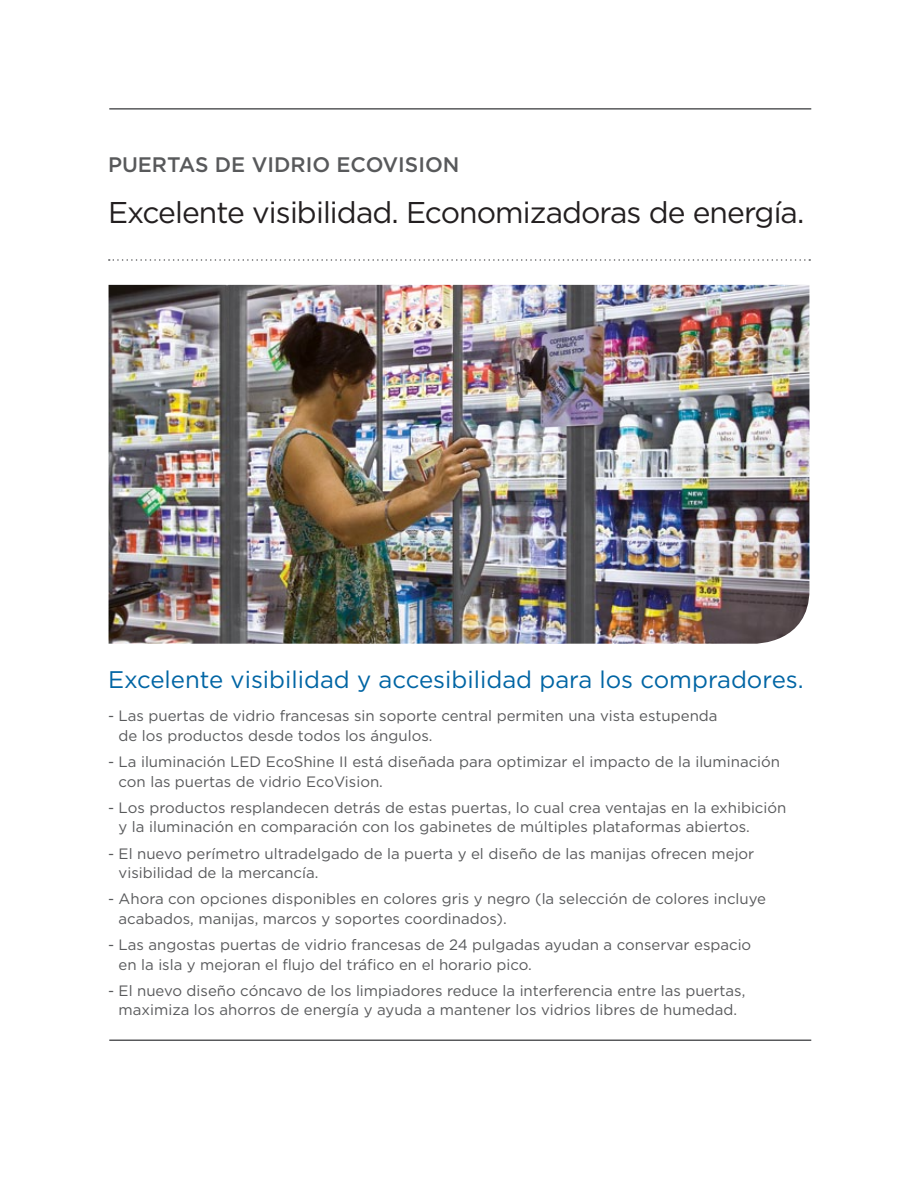
<style>
.page{position:relative;width:918px;height:1188px;background:#fff}
.page>*{position:absolute;margin:0;border:0;box-sizing:border-box;transform-origin:0 0}
.t1{font:30px "Gotham";letter-spacing:-.03em;color:#231f20}
.t2{font:24px "Gotham";color:#0065a4}
.t3{font:500 21px "Gotham";color:#58595b}
.t4{font:15px/19.5px "Gotham";color:#58595b}
</style>
<div class="page">
<hr style="left:109px;top:108px;width:702px;height:2px;background:#58595b">
<hr style="left:109px;top:1040px;width:702px;height:1px;background:#58595b">
<svg style="left:109px;top:259px;width:701px;height:2px"></svg>
<img style="left:109px;top:285px;width:700px;height:359px">
<h3 class="t3" style="left:108px;top:152px;width:353px">PUERTAS DE VIDRIO ECOVISION</h3>
<h1 class="t1" style="left:108px;top:194px;width:698px">Excelente visibilidad. Economizadoras de energía.</h1>
<h2 class="t2" style="left:108px;top:665px;width:697px">Excelente visibilidad y accesibilidad para los compradores.</h2>
<p class="t4" style="left:119px;top:706px;width:600px;text-indent:-11px">- Las puertas de vidrio francesas sin soporte central permiten una vista estupenda de los productos desde todos los ángulos.</p>
<p class="t4" style="left:119px;top:752px;width:663px;text-indent:-11px">- La iluminación LED EcoShine II está diseñada para optimizar el impacto de la iluminación con las puertas de vidrio EcoVision.</p>
<p class="t4" style="left:119px;top:798px;width:669px;text-indent:-11px">- Los productos resplandecen detrás de estas puertas, lo cual crea ventajas en la exhibición y la iluminación en comparación con los gabinetes de múltiples plataformas abiertos.</p>
<p class="t4" style="left:119px;top:844px;width:637px;text-indent:-11px">- El nuevo perímetro ultradelgado de la puerta y el diseño de las manijas ofrecen mejor visibilidad de la mercancía.</p>
<p class="t4" style="left:119px;top:889px;width:649px;text-indent:-11px">- Ahora con opciones disponibles en colores gris y negro (la selección de colores incluye acabados, manijas, marcos y soportes coordinados).</p>
<p class="t4" style="left:119px;top:935px;width:634px;text-indent:-11px">- Las angostas puertas de vidrio francesas de 24 pulgadas ayudan a conservar espacio en la isla y mejoran el flujo del tráfico en el horario pico.</p>
<p class="t4" style="left:108px;top:981px;width:639px;text-align:center">- El nuevo diseño cóncavo de los limpiadores reduce la interferencia entre las puertas, maximiza los ahorros de energía y ayuda a mantener los vidrios libres de humedad.</p>
</div>
